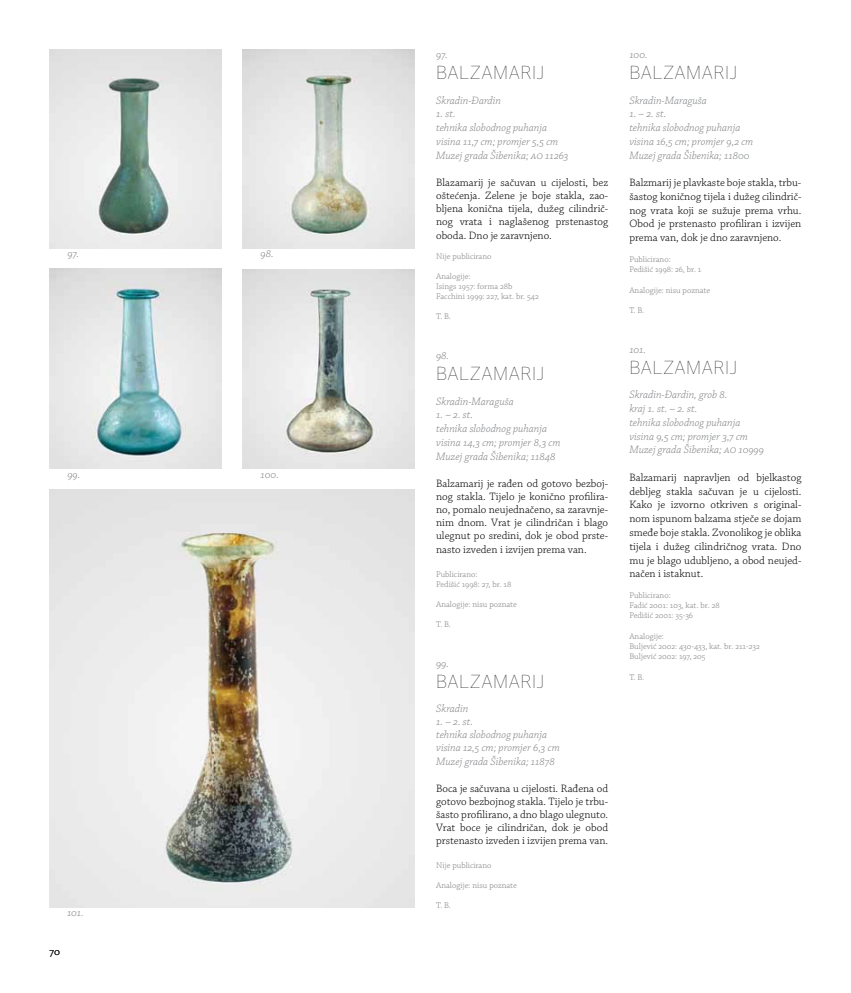
<style>
.page{position:relative;width:851px;height:993px;background:#fff}
.page>*{position:absolute;margin:0;border:0;box-sizing:border-box;transform-origin:0 0}
.t1{font:100 18.75px "Stag Sans";letter-spacing:.03em;color:#000}
.t2{font:300 11.25px/13.8px "Chaparral Pro";color:#000;text-align:justify}
.t3{font:italic 300 11.25px/13.8px "Chaparral Pro";color:#808285}
.t4{font:300 8.75px/10.2px "Chaparral Pro";color:#808285}
</style>
<div class="page">
<img style="left:49px;top:489px;width:366px;height:418px">
<img style="left:50px;top:50px;width:171px;height:199px">
<img style="left:243px;top:50px;width:172px;height:199px">
<img style="left:50px;top:269px;width:171px;height:199px">
<img style="left:243px;top:269px;width:172px;height:199px">
<p class="t3" style="left:67px;top:247px;width:13px">97.</p>
<p class="t3" style="left:260px;top:247px;width:15px">98.</p>
<p class="t3" style="left:67px;top:468px;width:14px">99.</p>
<p class="t3" style="left:260px;top:468px;width:20px">100.</p>
<p class="t3" style="left:67px;top:905px;width:18px">101.</p>
<p class="t2" style="left:50px;top:944px;width:12px">70</p>
<p class="t3" style="left:436px;top:48px;width:13px">97.</p>
<h1 class="t1" style="left:436px;top:62px;width:109px">BALZAMARIJ</h1>
<p class="t3" style="left:436px;top:94px;width:66px">Skradin-Đardin</p>
<p class="t3" style="left:436px;top:107px;width:134px">1. st.<br>tehnika slobodnog puhanja visina 11,7 cm; promjer 5,5 cm<br>Muzej grada Šibenika; AO 11263</p>
<p class="t2" style="left:436px;top:176px;width:173px;line-height:13.2px">Blazamarij je sačuvan u cijelosti, bez oštećenja. Zelene je boje stakla, zao&shy;bljena konična tijela, dužeg cilindrič&shy;nog vrata i naglašenog prstenastog oboda. Dno je zaravnjeno.</p>
<p class="t4" style="left:436px;top:251px;width:57px">Nije publicirano</p>
<p class="t4" style="left:436px;top:271px;width:104px">Analogije:<br>Isings 1957: forma 28b<br>Facchini 1999: 227, kat. br. 542</p>
<p class="t4" style="left:436px;top:312px;width:16px">T. B.</p>
<p class="t3" style="left:436px;top:349px;width:15px">98.</p>
<h1 class="t1" style="left:436px;top:363px;width:109px">BALZAMARIJ</h1>
<p class="t3" style="left:436px;top:394px;width:79px">Skradin-Maraguša</p>
<p class="t3" style="left:436px;top:408px;width:126px">1. – 2. st.<br>tehnika slobodnog puhanja visina 14,3 cm; promjer 8,3 cm<br>Muzej grada Šibenika; 11848</p>
<p class="t2" style="left:436px;top:476px;width:173px;line-height:13.2px">Balzamarij je rađen od gotovo bezboj&shy;nog stakla. Tijelo je konično profilira&shy;no, pomalo neujednačeno, sa zaravnje&shy;nim dnom. Vrat je cilindričan i blago ulegnut po sredini, dok je obod prste&shy;nasto izveden i izvijen prema van.</p>
<p class="t4" style="left:436px;top:569px;width:77px">Publicirano:<br>Pedišić 1998: 27, br. 18</p>
<p class="t4" style="left:436px;top:599px;width:82px">Analogije: nisu poznate</p>
<p class="t4" style="left:436px;top:619px;width:16px">T. B.</p>
<p class="t3" style="left:436px;top:656px;width:14px">99.</p>
<h1 class="t1" style="left:436px;top:670px;width:109px">BALZAMARIJ</h1>
<p class="t3" style="left:436px;top:701px;width:34px">Skradin</p>
<p class="t3" style="left:436px;top:714px;width:125px;line-height:13.4px">1. – 2. st.<br>tehnika slobodnog puhanja visina 12,5 cm; promjer 6,3 cm<br>Muzej grada Šibenika; 11878</p>
<p class="t2" style="left:436px;top:781px;width:173px;line-height:13.1px">Boca je sačuvana u cijelosti. Rađena od gotovo bezbojnog stakla. Tijelo je trbu&shy;šasto profilirano, a dno blago ulegnuto.<br>Vrat boce je cilindričan, dok je obod prstenasto izveden i izvijen prema van.</p>
<p class="t4" style="left:436px;top:860px;width:57px">Nije publicirano</p>
<p class="t4" style="left:436px;top:880px;width:82px">Analogije: nisu poznate</p>
<p class="t4" style="left:436px;top:900px;width:16px">T. B.</p>
<p class="t3" style="left:629px;top:48px;width:20px">100.</p>
<h1 class="t1" style="left:629px;top:62px;width:110px">BALZAMARIJ</h1>
<p class="t3" style="left:629px;top:94px;width:79px">Skradin-Maraguša</p>
<p class="t3" style="left:629px;top:107px;width:125px">1. – 2. st.<br>tehnika slobodnog puhanja visina 16,5 cm; promjer 9,2 cm<br>Muzej grada Šibenika; 11800</p>
<p class="t2" style="left:629px;top:176px;width:173px">Balzmarij je plavkaste boje stakla, trbu&shy;šastog koničnog tijela i dužeg cilindrič&shy;nog vrata koji se sužuje prema vrhu.<br>Obod je prstenasto profiliran i izvijen prema van, dok je dno zaravnjeno.</p>
<p class="t4" style="left:629px;top:254px;width:74px">Publicirano:<br>Pedišić 1998: 26, br. 1</p>
<p class="t4" style="left:629px;top:285px;width:82px">Analogije: nisu poznate</p>
<p class="t4" style="left:629px;top:305px;width:16px">T. B.</p>
<p class="t3" style="left:629px;top:342px;width:18px">101.</p>
<h1 class="t1" style="left:629px;top:357px;width:110px">BALZAMARIJ</h1>
<p class="t3" style="left:629px;top:388px;width:136px">Skradin-Đardin, grob 8.<br>kraj 1. st. – 2. st.<br>tehnika slobodnog puhanja visina 9,5 cm; promjer 3,7 cm<br>Muzej grada Šibenika; AO 10999</p>
<p class="t2" style="left:629px;top:471px;width:173px">Balzamarij napravljen od bjelkastog debljeg stakla sačuvan je u cijelosti.<br>Kako je izvorno otkriven s original&shy;nom ispunom balzama stječe se dojam smeđe boje stakla. Zvonolikog je oblika tijela i dužeg cilindričnog vrata. Dno mu je blago udubljeno, a obod neujed&shy;načen i istaknut.</p>
<p class="t4" style="left:629px;top:590px;width:92px">Publicirano:<br>Fadić 2001: 103, kat. br. 28<br>Pedišić 2001: 35-36</p>
<p class="t4" style="left:629px;top:631px;width:132px">Analogije:<br>Buljević 2002: 430-433, kat. br. 211-232<br>Buljević 2002: 197, 205</p>
<p class="t4" style="left:629px;top:672px;width:16px">T. B.</p>
</div>
